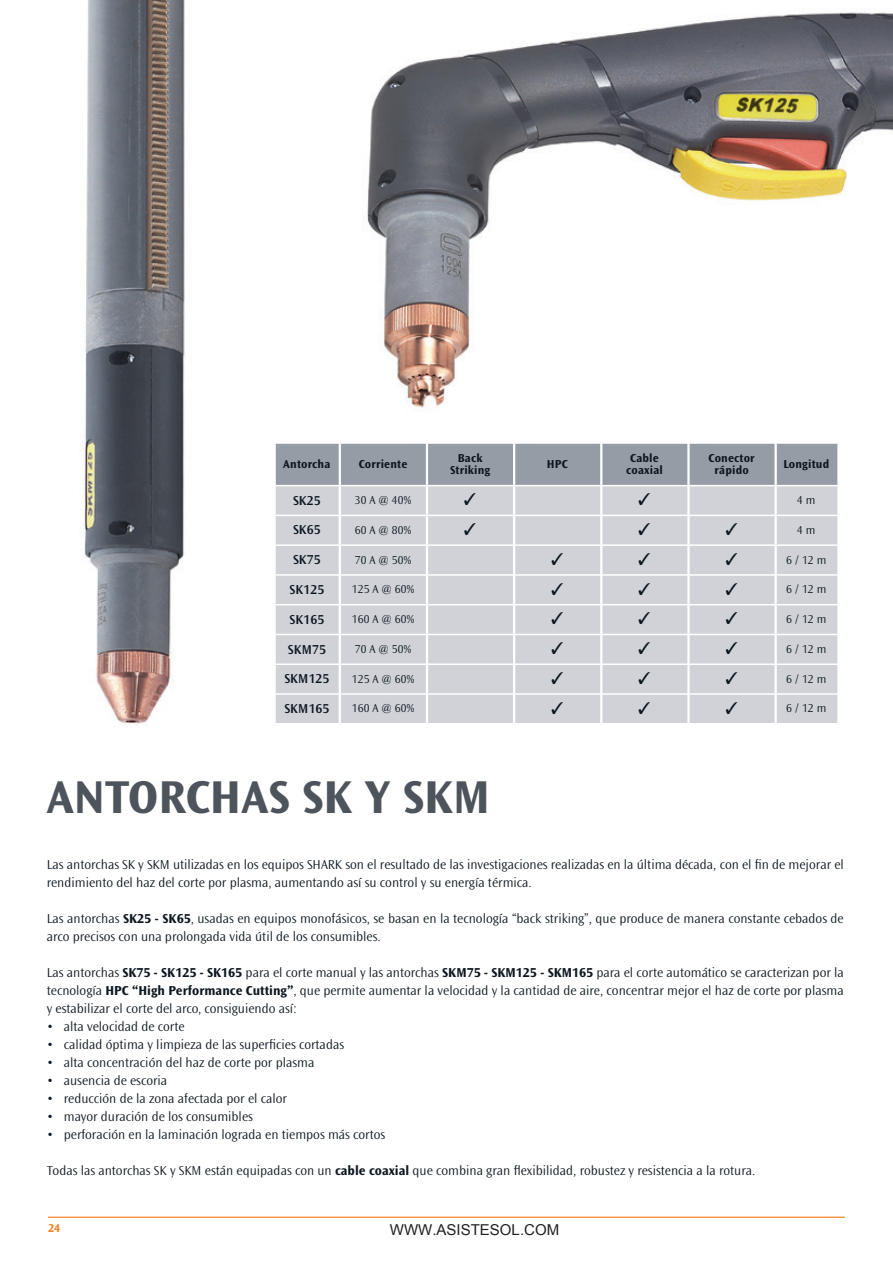
<style>
.page{position:relative;width:893px;height:1263px;background:#fff}
.page>*{position:absolute;margin:0;border:0;box-sizing:border-box;transform-origin:0 0}
.t1{font:700 48px "Ocean Sans Std";color:#4e545b}
.t2{font:16.5px "MS P Gothic";color:#0d1720}
.t3{font:15px "Arial";color:#231f20}
.t4{font:300 13.5px/18px "Ocean Sans Std";color:#0d1720}
.t5{font:600 13.5px "Ocean Sans Std";letter-spacing:.015em;color:#0d1720}
.t6{font:300 12px "Ocean Sans Std";letter-spacing:.01em;color:#0d1720}
.t7{font:700 12px/12px "Ocean Sans Std";letter-spacing:.015em;color:#0d1720;text-align:center}
.t8{font:700 12px "Ocean Sans Std";color:#f58220}
.s1{font-weight:700}
</style>
<div class="page">
<img style="left:367px;top:12px;width:526px;height:399px">
<img style="left:84px;top:0;width:101px;height:727px">
<hr style="left:48px;top:1216px;width:797px;height:2px;background:#f58220">
<svg style="left:275px;top:443px;width:563px;height:280px;background:#cacdd3"></svg>
<hr style="left:600px;top:634px;width:2px;height:29px;background:#fff">
<hr style="left:687px;top:634px;width:2px;height:29px;background:#fff">
<hr style="left:774px;top:634px;width:2px;height:29px;background:#fff">
<hr style="left:339px;top:663px;width:1px;height:30px;background:#fff">
<hr style="left:426px;top:663px;width:1px;height:30px;background:#fff">
<hr style="left:513px;top:663px;width:1px;height:30px;background:#fff">
<hr style="left:600px;top:663px;width:2px;height:30px;background:#fff">
<hr style="left:687px;top:663px;width:2px;height:30px;background:#fff">
<hr style="left:774px;top:663px;width:2px;height:30px;background:#fff">
<hr style="left:339px;top:693px;width:1px;height:30px;background:#fff">
<hr style="left:426px;top:693px;width:1px;height:30px;background:#fff">
<hr style="left:513px;top:693px;width:1px;height:30px;background:#fff">
<hr style="left:600px;top:693px;width:2px;height:30px;background:#fff">
<hr style="left:687px;top:693px;width:2px;height:30px;background:#fff">
<hr style="left:774px;top:693px;width:2px;height:30px;background:#fff">
<p class="t7" style="left:283px;top:458px;width:49px">Antorcha</p>
<p class="t7" style="left:359px;top:458px;width:50px">Corriente</p>
<p class="t7" style="left:450px;top:452px;width:42px">Back<br>Striking</p>
<p class="t7" style="left:547px;top:458px;width:22px">HPC</p>
<p class="t7" style="left:626px;top:452px;width:38px">Cable coaxial</p>
<p class="t7" style="left:709px;top:452px;width:48px">Conector rápido</p>
<p class="t7" style="left:783px;top:458px;width:47px">Longitud</p>
<p class="t5" style="left:293px;top:493px;width:29px">SK25</p>
<p class="t6" style="left:355px;top:493px;width:58px">30 A @ 40%</p>
<p class="t2" style="left:462px;top:491px;width:18px">✓</p>
<p class="t2" style="left:636px;top:491px;width:18px">✓</p>
<p class="t6" style="left:797px;top:493px;width:20px">4 m</p>
<p class="t5" style="left:293px;top:522px;width:29px">SK65</p>
<p class="t6" style="left:355px;top:523px;width:58px">60 A @ 80%</p>
<p class="t2" style="left:462px;top:521px;width:18px">✓</p>
<p class="t2" style="left:636px;top:521px;width:18px">✓</p>
<p class="t2" style="left:723px;top:521px;width:18px">✓</p>
<p class="t6" style="left:797px;top:523px;width:20px">4 m</p>
<p class="t5" style="left:293px;top:552px;width:29px">SK75</p>
<p class="t6" style="left:355px;top:553px;width:58px">70 A @ 50%</p>
<p class="t2" style="left:549px;top:551px;width:18px">✓</p>
<p class="t2" style="left:636px;top:551px;width:18px">✓</p>
<p class="t2" style="left:723px;top:551px;width:18px">✓</p>
<p class="t6" style="left:786px;top:553px;width:42px">6 / 12 m</p>
<p class="t5" style="left:290px;top:582px;width:36px">SK125</p>
<p class="t6" style="left:352px;top:583px;width:64px">125 A @ 60%</p>
<p class="t2" style="left:549px;top:580px;width:18px">✓</p>
<p class="t2" style="left:636px;top:580px;width:18px">✓</p>
<p class="t2" style="left:723px;top:580px;width:18px">✓</p>
<p class="t6" style="left:786px;top:583px;width:42px">6 / 12 m</p>
<p class="t5" style="left:290px;top:612px;width:36px">SK165</p>
<p class="t6" style="left:352px;top:613px;width:64px">160 A @ 60%</p>
<p class="t2" style="left:549px;top:610px;width:18px">✓</p>
<p class="t2" style="left:636px;top:610px;width:18px">✓</p>
<p class="t2" style="left:723px;top:610px;width:18px">✓</p>
<p class="t6" style="left:786px;top:613px;width:42px">6 / 12 m</p>
<p class="t5" style="left:288px;top:641px;width:40px">SKM75</p>
<p class="t6" style="left:355px;top:642px;width:58px">70 A @ 50%</p>
<p class="t2" style="left:549px;top:640px;width:18px">✓</p>
<p class="t2" style="left:636px;top:640px;width:18px">✓</p>
<p class="t2" style="left:723px;top:640px;width:18px">✓</p>
<p class="t6" style="left:786px;top:642px;width:42px">6 / 12 m</p>
<p class="t5" style="left:284px;top:671px;width:47px">SKM125</p>
<p class="t6" style="left:352px;top:672px;width:64px">125 A @ 60%</p>
<p class="t2" style="left:549px;top:670px;width:18px">✓</p>
<p class="t2" style="left:636px;top:670px;width:18px">✓</p>
<p class="t2" style="left:723px;top:670px;width:18px">✓</p>
<p class="t6" style="left:786px;top:672px;width:42px">6 / 12 m</p>
<p class="t5" style="left:284px;top:701px;width:47px">SKM165</p>
<p class="t6" style="left:352px;top:702px;width:64px">160 A @ 60%</p>
<p class="t2" style="left:549px;top:699px;width:18px">✓</p>
<p class="t2" style="left:636px;top:699px;width:18px">✓</p>
<p class="t2" style="left:723px;top:699px;width:18px">✓</p>
<p class="t6" style="left:786px;top:702px;width:42px">6 / 12 m</p>
<h1 class="t1" style="left:47px;top:770px;width:445px">ANTORCHAS SK Y SKM</h1>
<p class="t4" style="left:47px;top:856px;width:799px">Las antorchas SK y SKM utilizadas en los equipos SHARK son el resultado de las investigaciones realizadas en la última década, con el fin de mejorar el rendimiento del haz del corte por plasma, aumentando así su control y su energía térmica.</p>
<p class="t4" style="left:47px;top:910px;width:798px">Las antorchas <span class="s1">SK25 - SK65</span>, usadas en equipos monofásicos, se basan en la tecnología “back striking”, que produce de manera constante cebados de arco precisos con una prolongada vida útil de los consumibles.</p>
<p class="t4" style="left:47px;top:964px;width:798px;text-align:justify">Las antorchas <span class="s1">SK75 - SK125 - SK165</span> para el corte manual y las antorchas <span class="s1">SKM75 - SKM125 - SKM165</span> para el corte automático se caracterizan por la tecnología <span class="s1">HPC “High Performance Cutting”</span>, que permite aumentar la velocidad y la cantidad de aire, concentrar mejor el haz de corte por plasma y estabilizar el corte del arco, consiguiendo así:</p>
<p class="t4" style="left:47px;top:1018px;width:139px">• alta velocidad de corte</p>
<p class="t4" style="left:47px;top:1036px;width:299px">• calidad óptima y limpieza de las superficies cortadas</p>
<p class="t4" style="left:47px;top:1054px;width:269px">• alta concentración del haz de corte por plasma</p>
<p class="t4" style="left:47px;top:1072px;width:122px">• ausencia de escoria</p>
<p class="t4" style="left:47px;top:1090px;width:242px">• reducción de la zona afectada por el calor</p>
<p class="t4" style="left:47px;top:1108px;width:208px">• mayor duración de los consumibles</p>
<p class="t4" style="left:47px;top:1126px;width:340px">• perforación en la laminación lograda en tiempos más cortos</p>
<p class="t4" style="left:47px;top:1162px;width:710px">Todas las antorchas SK y SKM están equipadas con un <span class="s1">cable coaxial</span> que combina gran flexibilidad, robustez y resistencia a la rotura.</p>
<p class="t8" style="left:48px;top:1222px;width:14px">24</p>
<p class="t3" style="left:390px;top:1219px;width:171px">WWW.ASISTESOL.COM</p>
</div>
